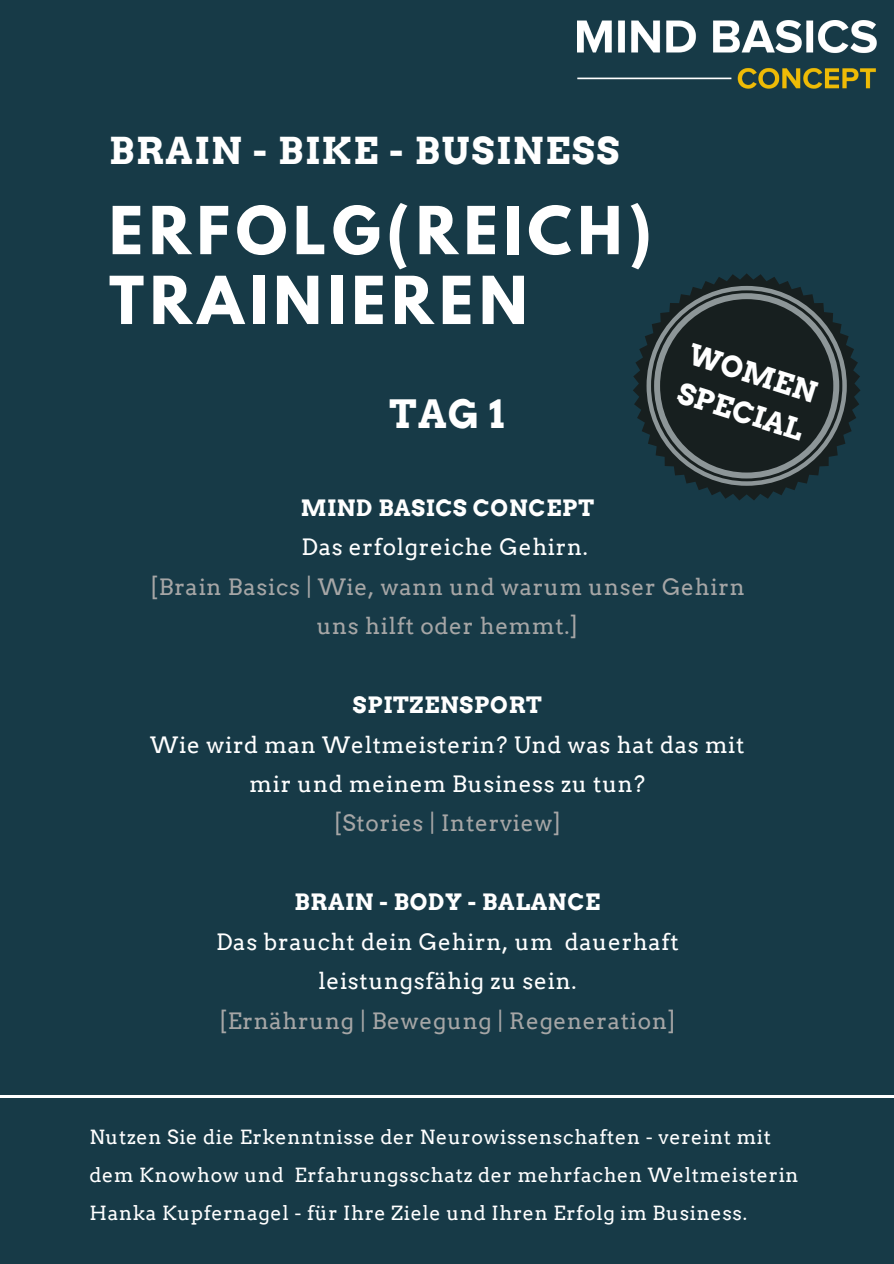
<style>
.page{position:relative;width:894px;height:1264px;background:#fff}
.page>*{position:absolute;margin:0;border:0;box-sizing:border-box;transform-origin:0 0}
.t1{font:700 58.5px/69.8px "League Spartan";letter-spacing:.1em;color:#fff}
.t2{font:700 39px "Arvo";color:#fff}
.t3{font:700 37.05px "Arvo";letter-spacing:.05em;color:#fff}
.t4{font:700 28.95px "Arvo";color:#fff}
.t5{font:22.5px/39.5px "Arvo";letter-spacing:.03em;color:#fff;text-align:center}
.t6{font:22.5px/39.5px "Arvo";letter-spacing:.03em;color:#a6a6a6;text-align:center}
.t7{font:700 22.5px "Arvo";letter-spacing:.03em;color:#fff}
.t8{font:19.5px/38.2px "Arvo";letter-spacing:.035em;color:#fff}
</style>
<div class="page">
<div style="left:0;top:0;width:893px;height:1263px;background:#173a47"></div>
<img style="left:577px;top:20px;width:299px;height:69px">
<svg style="left:633px;top:273px;width:227px;height:227px"></svg>
<svg style="left:646px;top:286px;width:200px;height:200px;background:#283334"></svg>
<hr style="left:0;top:1095px;width:893px;height:2px;background:#fff">
<p class="t3" style="left:109px;top:128px;width:511px">BRAIN - BIKE - BUSINESS</p>
<p class="t1" style="left:109px;top:203px;width:544px">ERFOLG(REICH)<br>TRAINIEREN</p>
<p class="t2" style="left:389px;top:390px;width:116px">TAG 1</p>
<p class="t4" style="left:695px;top:336px;width:134px;rotate:18deg">WOMEN</p>
<p class="t4" style="left:684px;top:374px;width:132px;rotate:18deg">SPECIAL</p>
<p class="t7" style="left:301px;top:494px;width:295px">MIND BASICS CONCEPT</p>
<p class="t5" style="left:301px;top:527px;width:288px">Das erfolgreiche Gehirn.</p>
<p class="t6" style="left:150px;top:567px;width:596px">[Brain Basics | Wie, wann und warum unser Gehirn uns hilft oder hemmt.]</p>
<p class="t7" style="left:353px;top:691px;width:190px">SPITZENSPORT</p>
<p class="t5" style="left:150px;top:724px;width:595px">Wie wird man Weltmeisterin? Und was hat das mit mir und meinem Business zu tun?</p>
<p class="t6" style="left:334px;top:803px;width:229px">[Stories | Interview]</p>
<p class="t7" style="left:294px;top:888px;width:307px">BRAIN - BODY - BALANCE</p>
<p class="t5" style="left:216px;top:921px;width:464px">Das braucht dein Gehirn, um dauerhaft leistungsfähig zu sein.</p>
<p class="t6" style="left:219px;top:1000px;width:458px">[Ernährung | Bewegung | Regeneration]</p>
<p class="t8" style="left:89px;top:1117px;width:710px">Nutzen Sie die Erkenntnisse der Neurowissenschaften - vereint mit dem Knowhow und Erfahrungsschatz der mehrfachen Weltmeisterin<br>Hanka Kupfernagel - für Ihre Ziele und Ihren Erfolg im Business.</p>
</div>
